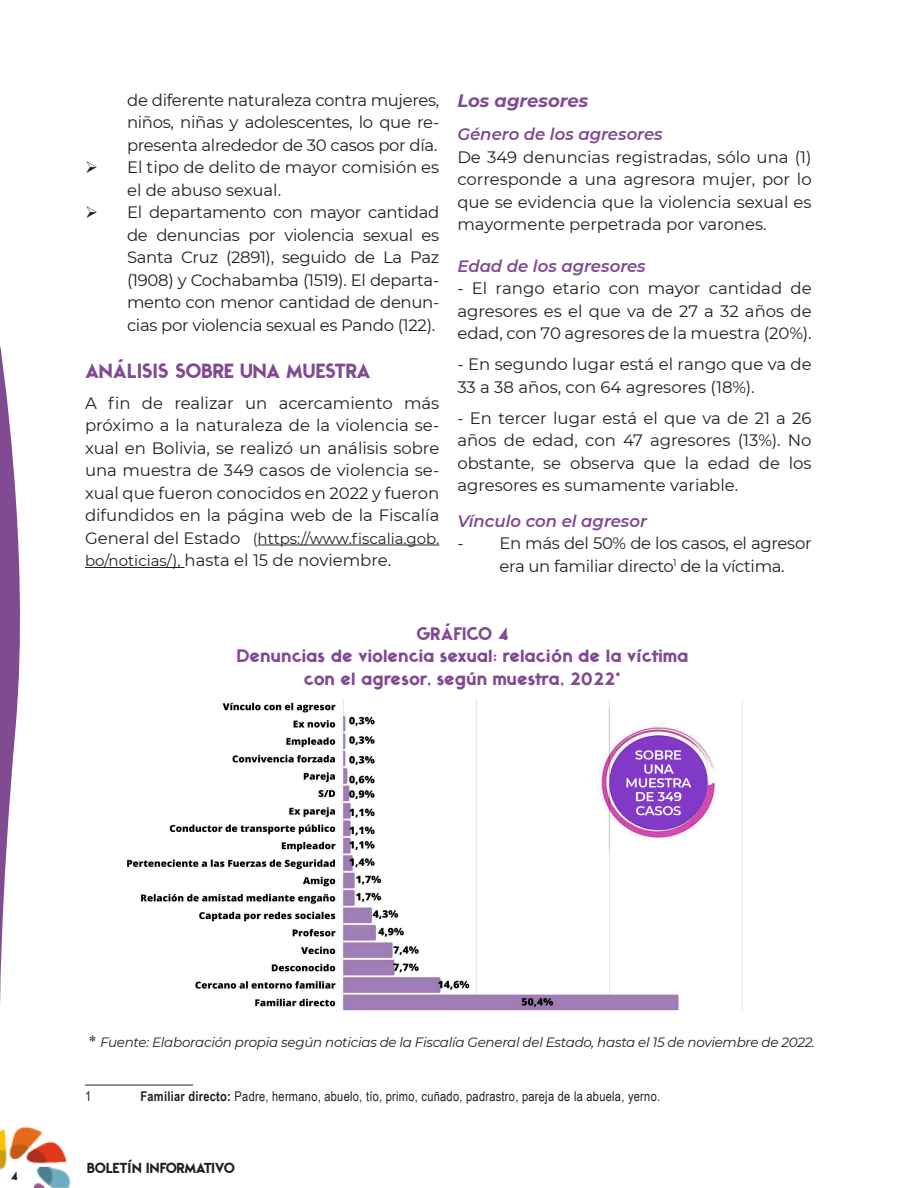
<style>
.page{position:relative;width:918px;height:1188px;background:#fff}
.page>*{position:absolute;margin:0;border:0;box-sizing:border-box;transform-origin:0 0}
.SUBTITULOS{font:25.5px "Ealing Black W00";letter-spacing:-.03em;color:#814a93}
.TITULO_GRAFICA{font:22.5px "Ealing Black W00";letter-spacing:-.02em;color:#814a93}
.TITULO_GRAFICO{font:22.5px "Ealing Black W00";letter-spacing:-.03em;color:#814a93}
.t1{font:18px "Ealing Black W00";letter-spacing:-.025em;color:#231f20}
.SUBTITULO_1{font:italic 700 18px "Montserrat";color:#814a93}
.TEXTO_SIN_SANGRIA{font:16.5px/22.5px "Montserrat";color:#231f20;text-align:justify}
.VIÑETAS{font:16.5px/22.5px "Montserrat";letter-spacing:-.02em;color:#231f20;text-align:justify}
.subtítulo_2{font:italic 600 16.5px "Montserrat";color:#814a93}
.VIÑETAS-2{font:16.5px/22.5px "Montserrat";color:#231f20}
.TEXTO_SIN_SANGRIA-2{font:15px "Montserrat";color:#231f20}
.t2{font:15px "Ealing Black W00";color:#231f20}
.t3{font:italic 13.5px "Montserrat";letter-spacing:-.02em;color:#231f20}
.PIE_DE_PÁGINA{font:13.5px "Arial Narrow";letter-spacing:.02em;color:#231f20}
.s1{font-size:16.5px}
.s2{font-size:15px}
.s3{font-family:"Times New Roman";font-style:normal;font-size:16.5px;color:#333}
.s4{font-weight:700}
</style>
<div class="page">
<img style="left:0;top:1126px;width:69px;height:62px">
<svg style="left:0;top:345px;width:20px;height:661px"></svg>
<hr style="left:258px;top:545px;width:181px;height:1px;background:#231f20">
<hr style="left:85px;top:567px;width:100px;height:1px;background:#231f20">
<hr style="left:85px;top:1085px;width:108px;height:1px;background:#231f20">
<img style="left:127px;top:698px;width:616px;height:313px">
<p class="VIÑETAS" style="left:127px;top:88px;width:314px">de diferente naturaleza contra mujeres, niños, niñas y adolescentes, lo que re&shy;presenta alrededor de 30 casos por día.</p>
<p class="VIÑETAS-2" style="left:127px;top:155px;width:314px;text-indent:-42px">➢ El tipo de delito de mayor comisión es el de abuso sexual.</p>
<p class="VIÑETAS" style="left:127px;top:200px;width:314px;text-indent:-42px">➢ El departamento con mayor cantidad de denuncias por violencia sexual es Santa Cruz (2891), seguido de La Paz (1908) y Cochabamba (1519). El departa&shy;mento con menor cantidad de denun&shy;cias por violencia sexual es Pando (122).</p>
<p class="SUBTITULOS" style="left:85px;top:358px;width:287px">ANÁLISIS SOBRE UNA MUESTRA</p>
<p class="TEXTO_SIN_SANGRIA" style="left:85px;top:391px;width:356px">A fin de realizar un acercamiento más próximo a la naturaleza de la violencia se&shy;xual en Bolivia, se realizó un análisis sobre una muestra de 349 casos de violencia se&shy;xual que fueron conocidos en 2022 y fueron difundidos en la página web de la Fiscalía</p>
<p class="TEXTO_SIN_SANGRIA-2" style="left:85px;top:528px;width:356px"><span class="s1">General del Estado</span> (https://www.fiscalia.gob.</p>
<p class="TEXTO_SIN_SANGRIA" style="left:85px;top:549px;width:308px"><span class="s2">bo/noticias/),</span> hasta el 15 de noviembre.</p>
<p class="SUBTITULO_1" style="left:457px;top:88px;width:132px">Los agresores</p>
<p class="subtítulo_2" style="left:457px;top:123px;width:207px">Género de los agresores</p>
<p class="TEXTO_SIN_SANGRIA" style="left:457px;top:145px;width:356px">De 349 denuncias registradas, sólo una (1) corresponde a una agresora mujer, por lo que se evidencia que la violencia sexual es mayormente perpetrada por varones.</p>
<p class="subtítulo_2" style="left:457px;top:254px;width:190px">Edad de los agresores</p>
<p class="TEXTO_SIN_SANGRIA" style="left:457px;top:276px;width:356px">- El rango etario con mayor cantidad de agresores es el que va de 27 a 32 años de edad, con 70 agresores de la muestra (20%).</p>
<p class="TEXTO_SIN_SANGRIA" style="left:457px;top:352px;width:356px">- En segundo lugar está el rango que va de<br>33 a 38 años, con 64 agresores (18%).</p>
<p class="TEXTO_SIN_SANGRIA" style="left:457px;top:406px;width:356px">- En tercer lugar está el que va de 21 a 26 años de edad, con 47 agresores (13%). No obstante, se observa que la edad de los agresores es sumamente variable.</p>
<p class="subtítulo_2" style="left:457px;top:509px;width:191px">Vínculo con el agresor</p>
<p class="VIÑETAS" style="left:499px;top:531px;width:314px;text-indent:-42px">- En más del 50% de los casos, el agresor era un familiar directo<sup>1</sup> de la víctima.</p>
<p class="TITULO_GRAFICO" style="left:416px;top:622px;width:94px">GRÁFICO 4</p>
<p class="TITULO_GRAFICA" style="left:237px;top:644px;width:453px">Denuncias de violencia sexual: relación de la víctima</p>
<p class="TITULO_GRAFICA" style="left:304px;top:667px;width:319px">con el agresor, según muestra, 2022*</p>
<p class="t2" style="left:11px;top:1168px;width:9px">4</p>
<p class="t3" style="left:89px;top:1033px;width:728px"><span class="s3">*</span> Fuente: Elaboración propia según noticias de la Fiscalía General del Estado, hasta el 15 de noviembre de 2022.</p>
<p class="PIE_DE_PÁGINA" style="left:85px;top:1087px;width:8px">1</p>
<p class="PIE_DE_PÁGINA" style="left:141px;top:1087px;width:521px"><span class="s4">Familiar directo:</span> Padre, hermano, abuelo, tío, primo, cuñado, padrastro, pareja de la abuela, yerno.</p>
<p class="t1" style="left:87px;top:1158px;width:150px">BOLETÍN INFORMATIVO</p>
</div>
